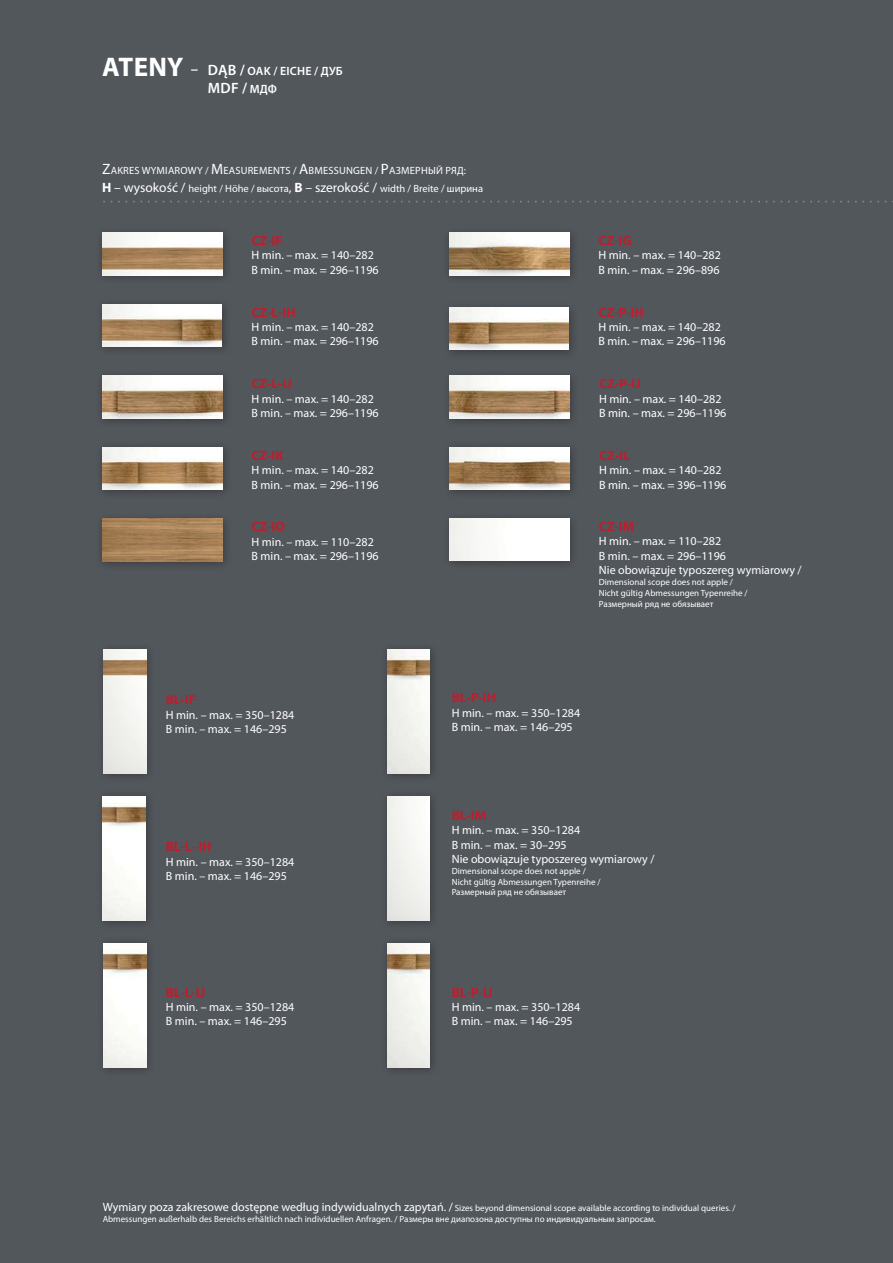
<style>
.page{position:relative;width:893px;height:1263px;background:#52575c}
.page>*{position:absolute;margin:0;border:0;box-sizing:border-box;transform-origin:0 0}
.t1{font:700 27px "Myriad Pro";letter-spacing:.01em;color:#fff}
.t2{font:600 15px "Myriad Pro";color:#fff}
.t3{font:700 13.5px "Myriad Pro";color:#be1e2d}
.t4{font:12px/14.4px "Myriad Pro";color:#fff}
.t5{font:600 12px "Myriad Pro";letter-spacing:.02em;color:#fff}
.t6{font:10.5px/18px "Myriad Pro";letter-spacing:.02em;color:#fff}
.t7{font:9px/10.8px "Myriad Pro";color:#fff}
.s1{font-size:15px}
.s2{font-size:12px}
.s3{font-weight:700;font-size:13.5px}
.s4{font-size:13.5px}
</style>
<div class="page">
<div style="left:380px;top:936px;width:59px;height:141px;background:#4e5256"></div>
<img style="left:387px;top:943px;width:43px;height:124px">
<div style="left:96px;top:789px;width:59px;height:141px;background:#221f1f;opacity:.5"></div>
<img style="left:103px;top:796px;width:42px;height:124px">
<div style="left:380px;top:642px;width:59px;height:141px;background:#4e5256"></div>
<img style="left:387px;top:649px;width:43px;height:124px">
<div style="left:97px;top:642px;width:59px;height:141px;background:#221f1f;opacity:.5"></div>
<img style="left:104px;top:649px;width:42px;height:124px">
<div style="left:380px;top:789px;width:59px;height:141px;background:#4e5256"></div>
<img style="left:387px;top:796px;width:43px;height:124px">
<div style="left:97px;top:936px;width:59px;height:141px;background:#221f1f;opacity:.5"></div>
<img style="left:104px;top:943px;width:42px;height:124px">
<div style="left:95px;top:226px;width:137px;height:59px;background:#221f1f;opacity:.5"></div>
<img style="left:102px;top:233px;width:120px;height:42px">
<div style="left:442px;top:226px;width:137px;height:59px;background:#221f1f;opacity:.5"></div>
<img style="left:449px;top:233px;width:120px;height:42px">
<div style="left:96px;top:297px;width:135px;height:59px;background:#221f1f;opacity:.5"></div>
<img style="left:103px;top:304px;width:119px;height:42px">
<div style="left:443px;top:301px;width:135px;height:59px;background:#221f1f;opacity:.5"></div>
<img style="left:450px;top:308px;width:119px;height:42px">
<div style="left:95px;top:369px;width:137px;height:59px;background:#221f1f;opacity:.5"></div>
<img style="left:102px;top:376px;width:120px;height:42px">
<div style="left:443px;top:369px;width:137px;height:59px;background:#221f1f;opacity:.5"></div>
<img style="left:450px;top:376px;width:120px;height:42px">
<div style="left:95px;top:440px;width:137px;height:60px;background:#4e5256"></div>
<img style="left:102px;top:447px;width:120px;height:43px">
<div style="left:443px;top:440px;width:137px;height:60px;background:#221f1f;opacity:.5"></div>
<img style="left:450px;top:447px;width:120px;height:43px">
<div style="left:95px;top:512px;width:137px;height:59px;background:#221f1f;opacity:.5"></div>
<img style="left:102px;top:519px;width:120px;height:42px">
<div style="left:443px;top:512px;width:136px;height:59px;background:#221f1f;opacity:.5"></div>
<img style="left:450px;top:519px;width:119px;height:42px">
<h1 class="t1" style="left:102px;top:57px;width:83px">ATENY</h1>
<p class="t5" style="left:191px;top:67px;width:153px"><span class="s1">– DĄB /</span> OAK / EICHE / ДУБ</p>
<p class="t2" style="left:208px;top:83px;width:71px">MDF / <span class="s2">МДФ</span></p>
<p class="t6" style="left:102px;top:162px;width:382px"><span class="s1">Z</span>AKRES WYMIAROWY / <span class="s1">M</span>EASUREMENTS / <span class="s1">A</span>BMESSUNGEN / <span class="s1">P</span>АЗМЕРНЫЙ РЯД:<br><span class="s3">H</span> <span class="s4">– wysokość /</span> height / Höhe / высота<span class="s4">,</span> <span class="s3">B</span> <span class="s4">– szerokość /</span> width / Breite / ширина</p>
<p class="t3" style="left:251px;top:236px;width:33px">CZ-IF</p>
<p class="t4" style="left:251px;top:249px;width:129px">H min. – max. = 140–282<br>B min. – max. = 296–1196</p>
<p class="t3" style="left:598px;top:236px;width:35px">CZ-IG</p>
<p class="t4" style="left:598px;top:249px;width:124px">H min. – max. = 140–282<br>B min. – max. = 296–896</p>
<p class="t3" style="left:251px;top:307px;width:46px">CZ-L-IH</p>
<p class="t4" style="left:251px;top:320px;width:129px">H min. – max. = 140–282<br>B min. – max. = 296–1196</p>
<p class="t3" style="left:598px;top:307px;width:47px">CZ-P-IH</p>
<p class="t4" style="left:598px;top:320px;width:129px">H min. – max. = 140–282<br>B min. – max. = 296–1196</p>
<p class="t3" style="left:251px;top:379px;width:42px">CZ-L-IJ</p>
<p class="t4" style="left:251px;top:392px;width:129px">H min. – max. = 140–282<br>B min. – max. = 296–1196</p>
<p class="t3" style="left:599px;top:379px;width:43px">CZ-P-IJ</p>
<p class="t4" style="left:599px;top:392px;width:129px">H min. – max. = 140–282<br>B min. – max. = 296–1196</p>
<p class="t3" style="left:251px;top:450px;width:34px">CZ-IK</p>
<p class="t4" style="left:251px;top:463px;width:129px">H min. – max. = 140–282<br>B min. – max. = 296–1196</p>
<p class="t3" style="left:599px;top:450px;width:32px">CZ-IL</p>
<p class="t4" style="left:599px;top:463px;width:129px">H min. – max. = 140–282<br>B min. – max. = 396–1196</p>
<p class="t3" style="left:251px;top:522px;width:35px">CZ-IO</p>
<p class="t4" style="left:251px;top:535px;width:129px">H min. – max. = 110–282<br>B min. – max. = 296–1196</p>
<p class="t3" style="left:599px;top:522px;width:37px">CZ-IM</p>
<p class="t4" style="left:599px;top:535px;width:204px">H min. – max. = 110–282<br>B min. – max. = 296–1196<br>Nie obowiązuje typoszereg wymiarowy /</p>
<p class="t7" style="left:599px;top:577px;width:150px">Dimensional scope does not apple /<br>Nicht gültig Abmessungen Typenreihe /<br>Размерный ряд не обязывает</p>
<p class="t3" style="left:166px;top:695px;width:32px">BL-IF</p>
<p class="t4" style="left:166px;top:708px;width:130px">H min. – max. = 350–1284<br>B min. – max. = 146–295</p>
<p class="t3" style="left:452px;top:693px;width:46px">BL-P-IH</p>
<p class="t4" style="left:452px;top:706px;width:130px">H min. – max. = 350–1284<br>B min. – max. = 146–295</p>
<p class="t3" style="left:166px;top:842px;width:47px">BL-L–IH</p>
<p class="t4" style="left:166px;top:855px;width:130px">H min. – max. = 350–1284<br>B min. – max. = 146–295</p>
<p class="t3" style="left:166px;top:987px;width:41px">BL-L-IJ</p>
<p class="t4" style="left:166px;top:1000px;width:130px">H min. – max. = 350–1284<br>B min. – max. = 146–295</p>
<p class="t3" style="left:452px;top:810px;width:36px">BL-IM</p>
<p class="t4" style="left:452px;top:823px;width:204px">H min. – max. = 350–1284<br>B min. – max. = 30–295<br>Nie obowiązuje typoszereg wymiarowy /</p>
<p class="t7" style="left:452px;top:866px;width:150px">Dimensional scope does not apple /<br>Nicht gültig Abmessungen Typenreihe /<br>Размерный ряд не обязывает</p>
<p class="t3" style="left:452px;top:987px;width:42px">BL-P-IJ</p>
<p class="t4" style="left:452px;top:1000px;width:130px">H min. – max. = 350–1284<br>B min. – max. = 146–295</p>
<p class="t7" style="left:103px;top:1203px;width:634px"><span class="s2">Wymiary poza zakresowe dostępne według indywidualnych zapytań. /</span> Sizes beyond dimensional scope available according to individual queries. /<br>Abmessungen außerhalb des Bereichs erhältlich nach individuellen Anfragen. / Размеры вне диапозона доступны по индивидуальным запросам.</p>
</div>
